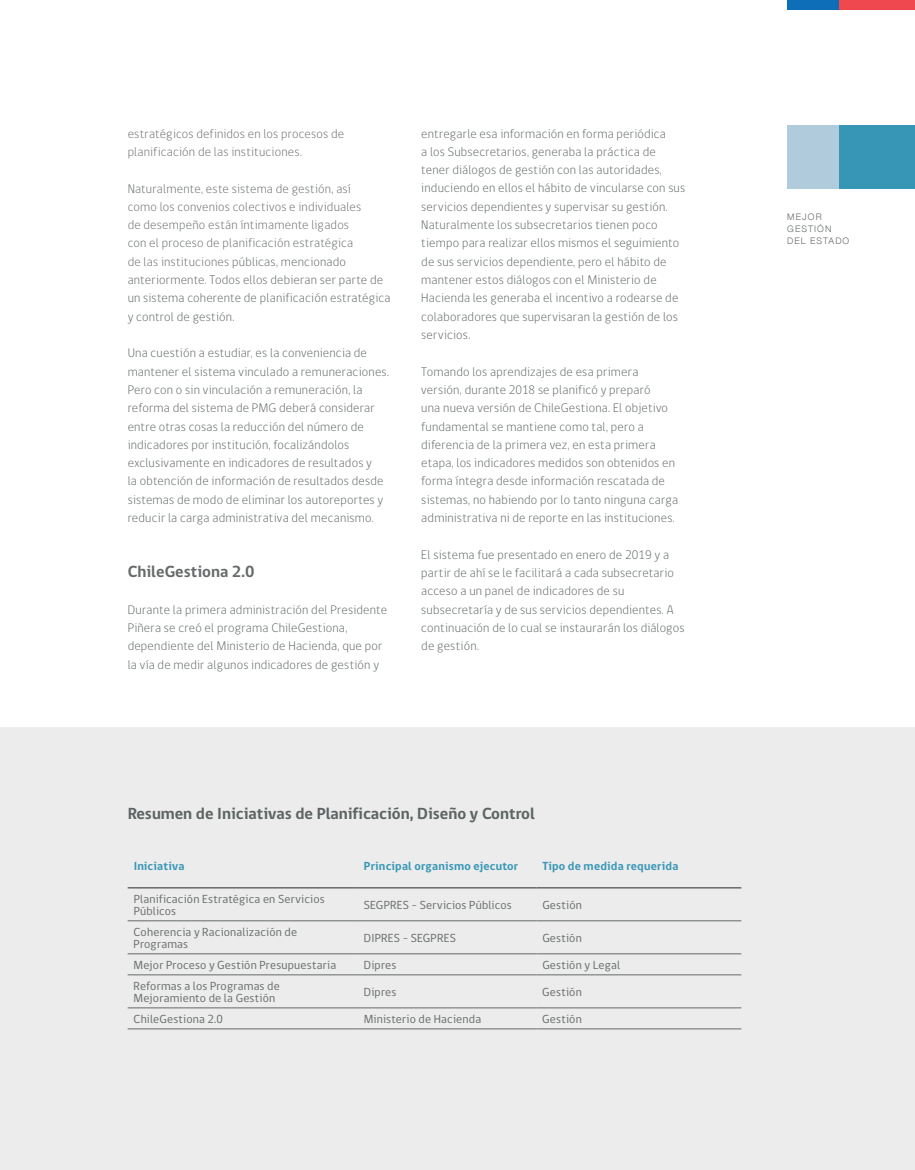
<style>
.page{position:relative;width:915px;height:1170px;background:#fff}
.page>*{position:absolute;margin:0;border:0;box-sizing:border-box;transform-origin:0 0}
.t1{font:700 16.5px "gob CL";color:#5d6363}
.t2{font:700 16.5px "gob CL";color:#666a6a}
.t3{font:300 12.75px/18.3px "gob CL";letter-spacing:.015em;color:#5d6363}
.t4{font:300 12.75px/18.3px "gob CL";letter-spacing:.015em;color:#666a6a}
.t5{font:12px/12px "gob CL";letter-spacing:.02em;color:#666a6a}
.t6{font:700 12px "gob CL";letter-spacing:.015em;color:#3796b6}
.t7{font:300 9px/12px "Helvetica Neue";letter-spacing:.125em;color:#666a6a}
.s1{color:#5d6363}
</style>
<div class="page">
<div style="left:787px;top:0;width:52px;height:10px;background:#0e6fb8"></div>
<div style="left:839px;top:0;width:75px;height:10px;background:#ef494f"></div>
<div style="left:0;top:727px;width:914px;height:442px;background:#ebeceb"></div>
<hr style="left:128px;top:920px;width:230px;height:1px;background:#666a6a">
<hr style="left:358px;top:920px;width:178px;height:1px;background:#666a6a">
<hr style="left:536px;top:920px;width:205px;height:1px;background:#666a6a">
<hr style="left:128px;top:953px;width:230px;height:1px;background:#666a6a">
<hr style="left:358px;top:953px;width:178px;height:1px;background:#666a6a">
<hr style="left:536px;top:953px;width:205px;height:1px;background:#666a6a">
<hr style="left:128px;top:974px;width:230px;height:1px;background:#666a6a">
<hr style="left:358px;top:974px;width:178px;height:1px;background:#666a6a">
<hr style="left:536px;top:974px;width:205px;height:1px;background:#666a6a">
<hr style="left:128px;top:1007px;width:230px;height:1px;background:#666a6a">
<hr style="left:358px;top:1007px;width:178px;height:1px;background:#666a6a">
<hr style="left:536px;top:1007px;width:205px;height:1px;background:#666a6a">
<hr style="left:128px;top:1028px;width:230px;height:1px;background:#666a6a">
<hr style="left:358px;top:1028px;width:178px;height:1px;background:#666a6a">
<hr style="left:536px;top:1028px;width:205px;height:1px;background:#666a6a">
<hr style="left:128px;top:887px;width:230px;height:1px;background:#666a6a">
<hr style="left:358px;top:887px;width:178px;height:1px;background:#666a6a">
<hr style="left:536px;top:887px;width:205px;height:1px;background:#666a6a">
<div style="left:787px;top:125px;width:127px;height:64px;background:#3796b6"></div>
<div style="left:787px;top:125px;width:51px;height:64px;background:#afcbdc"></div>
<p class="t4" style="left:128px;top:124px;width:218px">estratégicos definidos en los procesos de planificación de las instituciones.</p>
<p class="t4" style="left:128px;top:179px;width:264px">Naturalmente, este sistema de gestión, así<br>como los convenios colectivos e individuales<br>de desempeño están íntimamente ligados<br>con el proceso de planificación estratégica<br>de las instituciones <span class="s1">públicas, mencionado anteriormente. Todos ellos debieran ser parte de un sistema coherente de planificación estratégica y control de gestión.</span></p>
<p class="t3" style="left:128px;top:344px;width:263px">Una cuestión a estudiar, es la conveniencia de mantener el sistema vinculado a remuneraciones.<br>Pero con o sin vinculación a remuneración, la reforma del sistema de PMG deberá considerar entre otras cosas la reducción del número de indicadores por institución, focalizándolos exclusivamente en indicadores de resultados y<br>la obtención de información de resultados desde sistemas de modo de eliminar los autoreportes y reducir la carga administrativa del mecanismo.</p>
<p class="t2" style="left:128px;top:560px;width:128px">ChileGestiona 2.0</p>
<p class="t3" style="left:128px;top:600px;width:261px">Durante la primera administración del Presidente Piñera se creó el programa ChileGestiona, dependiente del Ministerio de Hacienda, que por la vía de medir algunos indicadores de gestión y</p>
<p class="t3" style="left:421px;top:124px;width:265px">entregarle esa información en forma periódica<br>a los Subsecretarios, generaba la práctica de tener diálogos de gestión con las autoridades, induciendo en ellos el hábito de vincularse con sus servicios dependientes y supervisar su gestión.<br>Naturalmente los subsecretarios tienen poco tiempo para realizar ellos mismos el seguimiento de sus servicios dependiente, pero el hábito de mantener estos diálogos con el Ministerio de Hacienda les generaba el incentivo a rodearse de colaboradores que supervisaran la gestión de los servicios.</p>
<p class="t3" style="left:421px;top:362px;width:258px">Tomando los aprendizajes de esa primera versión, durante 2018 se planificó y preparó<br>una nueva versión de ChileGestiona. El objetivo fundamental se mantiene como tal, pero a diferencia de la primera vez, en esta primera etapa, los indicadores medidos son obtenidos en forma íntegra desde información rescatada de sistemas, no habiendo por lo tanto ninguna carga administrativa ni de reporte en las instituciones.</p>
<p class="t3" style="left:421px;top:545px;width:264px">El sistema fue presentado en enero de 2019 y a partir de ahí se le facilitará a cada subsecretario acceso a un panel de indicadores de su subsecretaría y de sus servicios dependientes. A continuación de lo cual se instaurarán los diálogos de gestión.</p>
<p class="t1" style="left:128px;top:802px;width:408px">Resumen de Iniciativas de Planificación, Diseño y Control</p>
<p class="t6" style="left:134px;top:858px;width:52px">Iniciativa</p>
<p class="t6" style="left:364px;top:858px;width:156px">Principal organismo ejecutor</p>
<p class="t6" style="left:542px;top:858px;width:137px">Tipo de medida requerida</p>
<p class="t5" style="left:134px;top:893px;width:192px">Planificación Estratégica en Servicios<br>Públicos</p>
<p class="t5" style="left:364px;top:899px;width:149px">SEGPRES – Servicios Públicos</p>
<p class="t5" style="left:542px;top:899px;width:41px">Gestión</p>
<p class="t5" style="left:134px;top:926px;width:165px">Coherencia y Racionalización de<br>Programas</p>
<p class="t5" style="left:364px;top:932px;width:94px">DIPRES - SEGPRES</p>
<p class="t5" style="left:542px;top:932px;width:41px">Gestión</p>
<p class="t5" style="left:134px;top:959px;width:204px">Mejor Proceso y Gestión Presupuestaria</p>
<p class="t5" style="left:364px;top:959px;width:34px">Dipres</p>
<p class="t5" style="left:542px;top:959px;width:79px">Gestión y Legal</p>
<p class="t5" style="left:134px;top:980px;width:148px">Reformas a los Programas de<br>Mejoramiento de la Gestión</p>
<p class="t5" style="left:364px;top:986px;width:34px">Dipres</p>
<p class="t5" style="left:542px;top:986px;width:41px">Gestión</p>
<p class="t5" style="left:133px;top:1013px;width:91px">ChileGestiona 2.0</p>
<p class="t5" style="left:364px;top:1013px;width:119px">Ministerio de Hacienda</p>
<p class="t5" style="left:542px;top:1013px;width:41px">Gestión</p>
<p class="t7" style="left:787px;top:210px;width:63px">MEJOR<br>GESTIÓN<br>DEL ESTADO</p>
</div>
